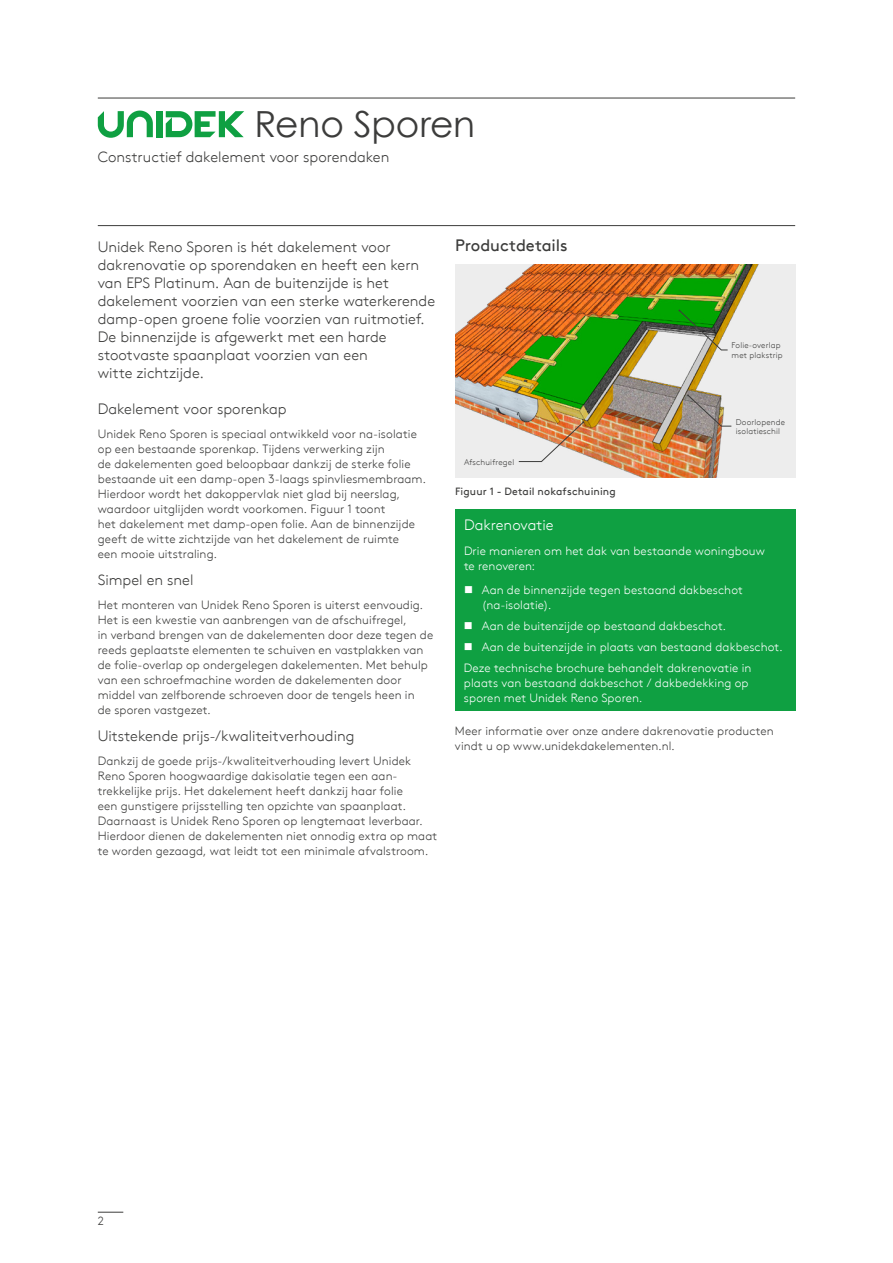
<style>
.page{position:relative;width:893px;height:1263px;background:#fff}
.page>*{position:absolute;margin:0;border:0;box-sizing:border-box;transform-origin:0 0}
.t1{font:36px "Century Gothic";letter-spacing:-.005em;color:#3c3c3b}
.t2{font:16.5px "Kingspan Brown TT";letter-spacing:-.005em;color:#3c3c3b}
.t3{font:300 15px/18px "Kingspan Brown TT";color:#3c3c3b}
.t4{font:300 15px "Kingspan Brown TT";color:#fff}
.t5{font:300 12px/15px "Kingspan Brown TT";letter-spacing:.01em;color:#3c3c3b}
.t6{font:300 12px/15px "Kingspan Brown TT";letter-spacing:.01em;color:#fff}
.t7{font:10.5px "Kingspan Brown TT";letter-spacing:.015em;color:#3c3c3b}
.t8{font:300 8.25px/9.8px "Kingspan Brown TT";letter-spacing:.02em;color:#3c3c3b}
</style>
<div class="page">
<hr style="left:98px;top:98px;width:697px;height:1px;background:#3c3c3b">
<hr style="left:98px;top:225px;width:697px;height:1px;background:#3c3c3b">
<div style="left:455px;top:264px;width:340px;height:213px;background:#ededed"></div>
<img style="left:455px;top:264px;width:304px;height:213px">
<div style="left:455px;top:509px;width:340px;height:202px;background:#0fa042"></div>
<div style="left:156px;top:111px;width:6px;height:26px;background:#0fa042"></div>
<svg style="left:98px;top:111px;width:55px;height:27px"></svg>
<svg style="left:166px;top:111px;width:78px;height:26px"></svg>
<img style="left:518px;top:421px;width:66px;height:41px">
<svg style="left:687px;top:394px;width:45px;height:33px"></svg>
<svg style="left:678px;top:310px;width:50px;height:40px"></svg>
<svg style="left:98px;top:1212px;width:25px;height:1px"></svg>
<h1 class="t1" style="left:254px;top:99px;width:222px">Reno Sporen</h1>
<p class="t3" style="left:98px;top:147px;width:293px">Constructief dakelement voor sporendaken</p>
<p class="t3" style="left:98px;top:237px;width:339px">Unidek Reno Sporen is hét dakelement voor dakrenovatie op sporendaken en heeft een kern van EPS Platinum. Aan de buitenzijde is het dakelement voorzien van een sterke waterkerende damp-open groene folie voorzien van ruitmotief.<br>De binnenzijde is afgewerkt met een harde stootvaste spaanplaat voorzien van een<br>witte zichtzijde.</p>
<p class="t3" style="left:98px;top:399px;width:190px">Dakelement voor sporenkap</p>
<p class="t5" style="left:98px;top:425px;width:330px">Unidek Reno Sporen is speciaal ontwikkeld voor na-isolatie op een bestaande sporenkap. Tijdens verwerking zijn<br>de dakelementen goed beloopbaar dankzij de sterke folie bestaande uit een damp-open 3-laags spinvliesmembraam.<br>Hierdoor wordt het dakoppervlak niet glad bij neerslag, waardoor uitglijden wordt voorkomen. Figuur 1 toont<br>het dakelement met damp-open folie. Aan de binnenzijde geeft de witte zichtzijde van het dakelement de ruimte<br>een mooie uitstraling.</p>
<p class="t3" style="left:98px;top:570px;width:97px">Simpel en snel</p>
<p class="t5" style="left:98px;top:596px;width:337px">Het monteren van Unidek Reno Sporen is uiterst eenvoudig.<br>Het is een kwestie van aanbrengen van de afschuifregel,<br>in verband brengen van de dakelementen door deze tegen de reeds geplaatste elementen te schuiven en vastplakken van de folie-overlap op ondergelegen dakelementen. Met behulp van een schroefmachine worden de dakelementen door middel van zelfborende schroeven door de tengels heen in<br>de sporen vastgezet.</p>
<p class="t3" style="left:98px;top:726px;width:258px">Uitstekende prijs-/kwaliteitverhouding</p>
<p class="t5" style="left:98px;top:752px;width:341px">Dankzij de goede prijs-/kwaliteitverhouding levert Unidek Reno Sporen hoogwaardige dakisolatie tegen een aan&shy;trekkelijke prijs. Het dakelement heeft dankzij haar folie<br>een gunstigere prijsstelling ten opzichte van spaanplaat.<br>Daarnaast is Unidek Reno Sporen op lengtemaat leverbaar.<br>Hierdoor dienen de dakelementen niet onnodig extra op maat te worden gezaagd, wat leidt tot een minimale afvalstroom.</p>
<h2 class="t2" style="left:455px;top:232px;width:114px">Productdetails</h2>
<p class="t8" style="left:464px;top:456px;width:52px">Afschuifregel</p>
<p class="t8" style="left:732px;top:340px;width:53px">Folie-overlap met plakstrip</p>
<p class="t8" style="left:736px;top:416px;width:51px">Doorlopende isolatieschil</p>
<p class="t7" style="left:455px;top:483px;width:162px">Figuur 1 - Detail nokafschuining</p>
<p class="t4" style="left:464px;top:513px;width:91px">Dakrenovatie</p>
<p class="t6" style="left:464px;top:542px;width:302px">Drie manieren om het dak van bestaande woningbouw te renoveren:</p>
<p class="t6" style="left:482px;top:581px;width:263px">Aan de binnenzijde tegen bestaand dakbeschot (na-isolatie).</p>
<p class="t6" style="left:482px;top:617px;width:246px">Aan de buitenzijde op bestaand dakbeschot.</p>
<p class="t6" style="left:482px;top:638px;width:302px">Aan de buitenzijde in plaats van bestaand dakbeschot.</p>
<p class="t6" style="left:464px;top:659px;width:289px">Deze technische brochure behandelt dakrenovatie in</p>
<p class="t6" style="left:464px;top:674px;width:286px">plaats van bestaand dakbeschot / dakbedekking op sporen met Unidek Reno Sporen.</p>
<p class="t5" style="left:455px;top:722px;width:320px">Meer informatie over onze andere dakrenovatie producten vindt u op www.unidekdakelementen.nl.</p>
<p class="t5" style="left:98px;top:1213px;width:8px">2</p>
</div>
